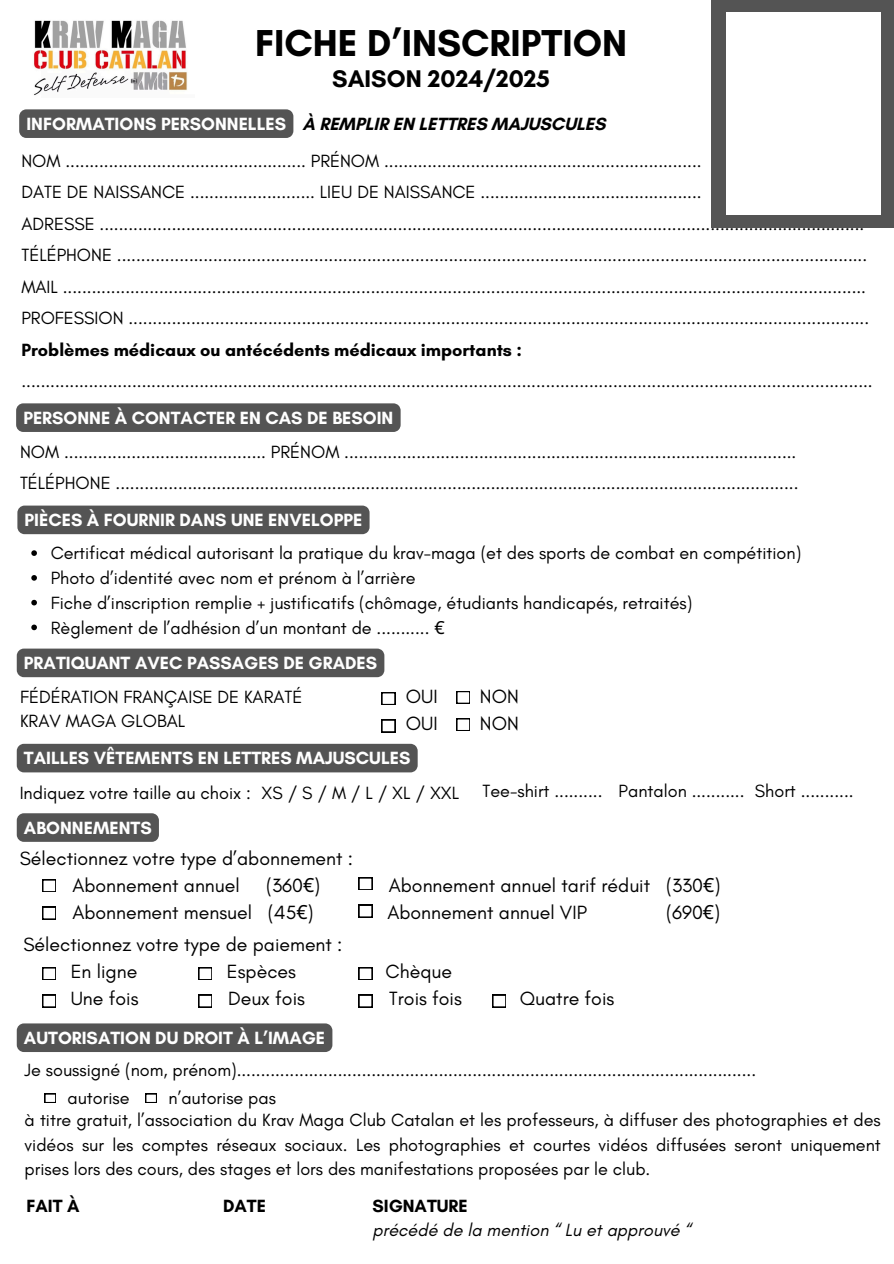
<style>
.page{position:relative;width:894px;height:1264px;background:#fff}
.page>*{position:absolute;margin:0;border:0;box-sizing:border-box;transform-origin:0 0}
.t1{font:700 38.25px "Glacial Indifference";color:#000}
.t2{font:700 24.6px "Glacial Indifference";color:#000}
.t3{font:19.5px "Glacial Indifference";color:#000}
.t4{font:18px/24.8px "Glacial Indifference";color:#000}
.t5{font:700 18px "Glacial Indifference";color:#fff}
.t6{font:700 18px "Glacial Indifference";color:#000}
.t7{font:italic 18px "Glacial Indifference";color:#000}
.s1{font-family:"Noto Sans"}
</style>
<div class="page">
<img style="left:34px;top:20px;width:153px;height:76px">
<div style="left:19px;top:109px;width:274px;height:29px;background:#545454"></div>
<div style="left:17px;top:648px;width:367px;height:29px;background:#545454"></div>
<div style="left:16px;top:403px;width:384px;height:29px;background:#545454"></div>
<div style="left:17px;top:505px;width:352px;height:29px;background:#545454"></div>
<svg style="left:31px;top:550px;width:6px;height:6px"></svg>
<svg style="left:31px;top:575px;width:6px;height:5px"></svg>
<svg style="left:31px;top:600px;width:6px;height:5px"></svg>
<svg style="left:31px;top:624px;width:6px;height:6px"></svg>
<div style="left:17px;top:743px;width:400px;height:29px;background:#545454"></div>
<div style="left:711px;top:0;width:182px;height:228px;background:#545454"></div>
<div style="left:726px;top:12px;width:154px;height:203px;background:#fff"></div>
<div style="left:17px;top:813px;width:142px;height:28px;background:#545454"></div>
<div style="left:381px;top:692px;width:14px;height:13px;background:#000"></div>
<svg style="left:382px;top:693px;width:13px;height:11px"></svg>
<svg style="left:381px;top:719px;width:14px;height:13px"></svg>
<svg style="left:456px;top:691px;width:14px;height:12px"></svg>
<div style="left:456px;top:718px;width:14px;height:13px;background:#000"></div>
<svg style="left:457px;top:719px;width:13px;height:11px"></svg>
<svg style="left:42px;top:891px;width:14px;height:1px"></svg>
<svg style="left:42px;top:879px;width:14px;height:12px"></svg>
<svg style="left:42px;top:906px;width:14px;height:13px"></svg>
<svg style="left:358px;top:889px;width:14px;height:1px"></svg>
<svg style="left:358px;top:877px;width:14px;height:12px"></svg>
<svg style="left:358px;top:904px;width:14px;height:13px"></svg>
<div style="left:42px;top:967px;width:14px;height:13px;background:#000"></div>
<svg style="left:43px;top:968px;width:13px;height:11px"></svg>
<svg style="left:42px;top:994px;width:14px;height:13px"></svg>
<div style="left:198px;top:967px;width:14px;height:13px;background:#000"></div>
<svg style="left:199px;top:968px;width:13px;height:11px"></svg>
<svg style="left:198px;top:994px;width:14px;height:13px"></svg>
<div style="left:358px;top:967px;width:14px;height:13px;background:#000"></div>
<svg style="left:359px;top:968px;width:13px;height:11px"></svg>
<svg style="left:358px;top:994px;width:14px;height:13px"></svg>
<svg style="left:492px;top:994px;width:14px;height:13px"></svg>
<div style="left:17px;top:1023px;width:315px;height:29px;background:#545454"></div>
<div style="left:44px;top:1093px;width:12px;height:10px;background:#000"></div>
<svg style="left:45px;top:1094px;width:11px;height:8px"></svg>
<div style="left:145px;top:1093px;width:12px;height:10px;background:#000"></div>
<svg style="left:146px;top:1094px;width:10px;height:8px"></svg>
<p class="t1" style="left:255px;top:19px;width:373px">FICHE D’INSCRIPTION</p>
<h1 class="t2" style="left:332px;top:64px;width:219px">SAISON 2024/2025</h1>
<h3 class="t5" style="left:26px;top:113px;width:261px">INFORMATIONS PERSONNELLES</h3>
<p class="t6" style="left:302px;top:113px;width:304px">À REMPLIR EN LETTRES MAJUSCULES</p>
<p class="t4" style="left:21px;top:148px;width:681px">NOM .................................................. PRÉNOM ..................................................................</p>
<p class="t4" style="left:21px;top:179px;width:681px">DATE DE NAISSANCE .......................... LIEU DE NAISSANCE ..............................................</p>
<p class="t4" style="left:21px;top:211px;width:844px">ADRESSE ...............................................................................................................................................................</p>
<p class="t4" style="left:21px;top:242px;width:847px">TÉLÉPHONE ............................................................................................................................................................</p>
<p class="t4" style="left:21px;top:274px;width:845px">MAIL .......................................................................................................................................................................</p>
<p class="t4" style="left:21px;top:305px;width:849px">PROFESSION ..........................................................................................................................................................</p>
<h3 class="t6" style="left:21px;top:338px;width:502px">Problèmes médicaux ou antécédents médicaux importants :</h3>
<h4 class="t4" style="left:21px;top:368px;width:852px">.................................................................................................................................................................................</h4>
<p class="t5" style="left:23px;top:407px;width:371px">PERSONNE À CONTACTER EN CAS DE BESOIN</p>
<h3 class="t4" style="left:20px;top:436px;width:779px;line-height:31.5px">NOM .......................................... PRÉNOM ..............................................................................................<br>TÉLÉPHONE ..............................................................................................................................................</h3>
<p class="t5" style="left:25px;top:509px;width:339px">PIÈCES À FOURNIR DANS UNE ENVELOPPE</p>
<p class="t4" style="left:51px;top:540px;width:751px">Certificat médical autorisant la pratique du krav-maga (et des sports de combat en compétition)</p>
<p class="t4" style="left:51px;top:565px;width:366px">Photo d’identité avec nom et prénom à l’arrière</p>
<p class="t4" style="left:51px;top:590px;width:643px">Fiche d’inscription remplie + justificatifs (chômage, étudiants handicapés, retraités)</p>
<p class="t4" style="left:51px;top:615px;width:395px">Règlement de l’adhésion d’un montant de ........... <span class="s1">€</span></p>
<h3 class="t5" style="left:24px;top:652px;width:354px">PRATIQUANT AVEC PASSAGES DE GRADES</h3>
<h3 class="t4" style="left:20px;top:684px;width:284px">FÉDÉRATION FRANÇAISE DE KARATÉ<br>KRAV MAGA GLOBAL</h3>
<p class="t3" style="left:406px;top:684px;width:33px">OUI</p>
<p class="t3" style="left:480px;top:684px;width:40px">NON</p>
<h4 class="t3" style="left:406px;top:711px;width:33px">OUI</h4>
<h4 class="t3" style="left:480px;top:711px;width:40px">NON</h4>
<h4 class="t5" style="left:24px;top:747px;width:388px">TAILLES VÊTEMENTS EN LETTRES MAJUSCULES</h4>
<p class="t4" style="left:20px;top:780px;width:232px">Indiquez votre taille au choix :</p>
<h3 class="t4" style="left:261px;top:780px;width:199px">XS/S/M/L/XL/XXL</h3>
<h4 class="t4" style="left:482px;top:778px;width:121px">Tee-shirt ..........</h4>
<p class="t4" style="left:618px;top:778px;width:127px">Pantalon ...........</p>
<h3 class="t4" style="left:754px;top:778px;width:100px">Short ...........</h3>
<p class="t5" style="left:24px;top:816px;width:129px">ABONNEMENTS</p>
<p class="t3" style="left:20px;top:846px;width:335px">Sélectionnez votre type d’abonnement :</p>
<p class="t3" style="left:72px;top:873px;width:169px">Abonnement annuel</p>
<p class="t3" style="left:266px;top:873px;width:56px">(360<span class="s1">€</span>)</p>
<p class="t3" style="left:389px;top:873px;width:333px">Abonnement annuel tarif réduit (330<span class="s1">€</span>)</p>
<h3 class="t3" style="left:72px;top:900px;width:243px">Abonnement mensuel (45<span class="s1">€</span>)</h3>
<h3 class="t3" style="left:387px;top:900px;width:201px">Abonnement annuel VIP</h3>
<h3 class="t3" style="left:666px;top:900px;width:56px">(690<span class="s1">€</span>)</h3>
<p class="t3" style="left:23px;top:932px;width:320px">Sélectionnez votre type de paiement :</p>
<p class="t3" style="left:71px;top:959px;width:68px">En ligne</p>
<p class="t3" style="left:227px;top:959px;width:71px">Espèces</p>
<p class="t3" style="left:385px;top:959px;width:68px">Chèque</p>
<p class="t3" style="left:71px;top:986px;width:69px">Une fois</p>
<p class="t3" style="left:228px;top:986px;width:78px">Deux fois</p>
<p class="t3" style="left:389px;top:986px;width:74px">Trois fois</p>
<p class="t3" style="left:519px;top:986px;width:96px">Quatre fois</p>
<h3 class="t5" style="left:24px;top:1026px;width:302px">AUTORISATION DU DROIT À L’IMAGE</h3>
<h3 class="t4" style="left:25px;top:1057px;width:732px">Je soussigné (nom, prénom)............................................................................................................</h3>
<h3 class="t4" style="left:25px;top:1107px;width:857px;text-align:justify">à titre gratuit, l’association du Krav Maga Club Catalan et les professeurs, à diffuser des photographies et des vidéos sur les comptes réseaux sociaux. Les photographies et courtes vidéos diffusées seront uniquement prises lors des cours, des stages et lors des manifestations proposées par le club.</h3>
<p class="t4" style="left:67px;top:1085px;width:64px">autorise</p>
<p class="t4" style="left:168px;top:1085px;width:109px">n’autorise pas</p>
<p class="t6" style="left:26px;top:1194px;width:55px">FAIT À</p>
<p class="t6" style="left:223px;top:1194px;width:44px">DATE</p>
<p class="t6" style="left:372px;top:1194px;width:97px">SIGNATURE</p>
<p class="t7" style="left:372px;top:1218px;width:320px">précédé de la mention “ Lu et approuvé “</p>
</div>
